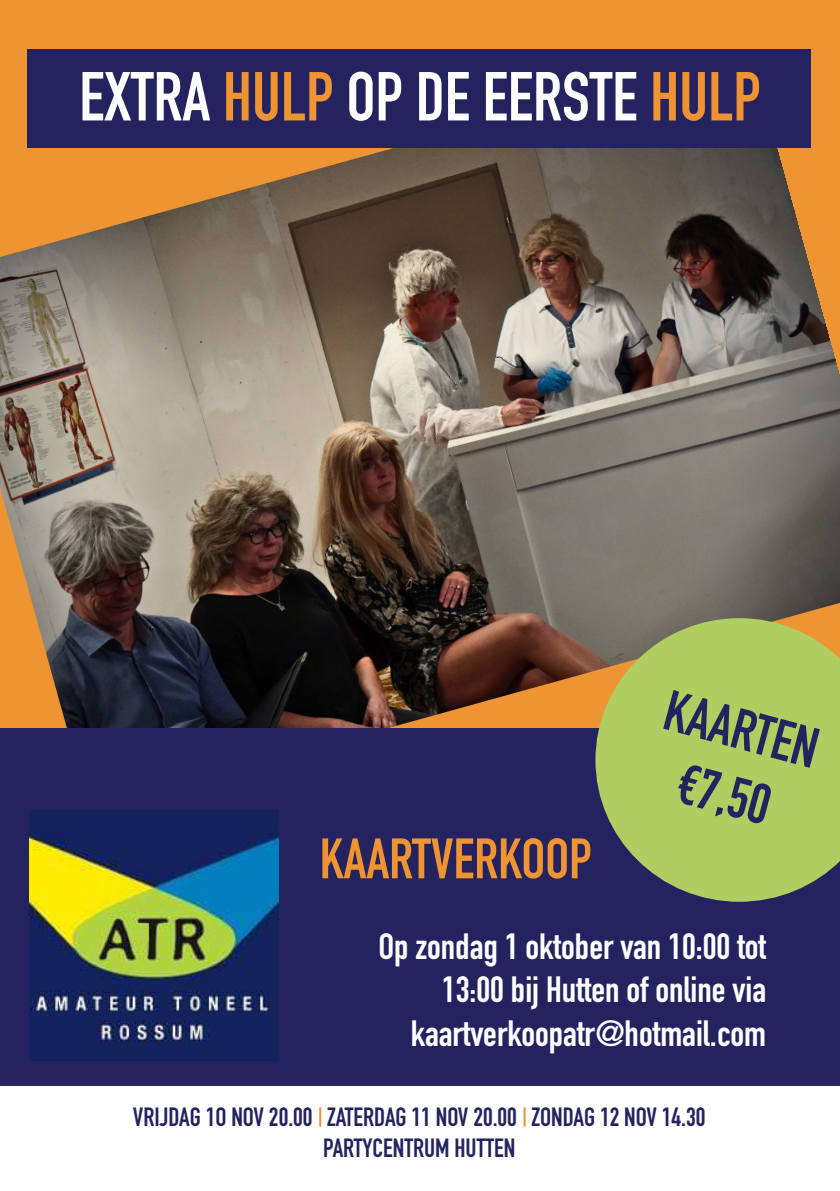
<style>
.page{position:relative;width:840px;height:1191px;background:#fff}
.page>*{position:absolute;margin:0;border:0;box-sizing:border-box;transform-origin:0 0}
.t1{font:700 68px "DIN Condensed";color:#fff}
.t2{font:700 56px "DIN Condensed";color:#ee9433}
.t3{font:700 56px "DIN Condensed";color:#24235f}
.t4{font:700 36px/43.2px "DIN Condensed";color:#fff;text-align:right}
.t5{font:700 26px "DIN Condensed";color:#24235f}
.s1{color:#ee9433}
</style>
<div class="page">
<div style="left:0;top:0;width:839px;height:978px;background:#ee9433"></div>
<img style="left:0;top:49px;width:839px;height:680px">
<div style="left:0;top:729px;width:839px;height:357px;background:#24235f"></div>
<img style="left:29px;top:810px;width:250px;height:250px">
<div style="left:27px;top:49px;width:783px;height:99px;background:#24235f"></div>
<svg style="left:595px;top:618px;width:244px;height:283px;background:#a3b860"></svg>
<svg style="left:319px;top:1107px;width:2px;height:19px"></svg>
<svg style="left:523px;top:1107px;width:2px;height:19px"></svg>
<p class="t1" style="left:79px;top:51px;width:683px">EXTRA <span class="s1">HULP</span> OP DE EERSTE <span class="s1">HULP</span></p>
<p class="t2" style="left:319px;top:821px;width:273px">KAARTVERKOOP</p>
<p class="t3" style="left:675px;top:672px;width:158px;rotate:15deg">KAARTEN</p>
<p class="t3" style="left:688px;top:745px;width:95px;rotate:15deg">€7,50</p>
<p class="t4" style="left:378px;top:925px;width:389px">Op zondag 1 oktober van 10:00 tot<br>13:00 bij Hutten of online via</p>
<p class="t4" style="left:410px;top:1011px;width:357px">kaartverkoopatr@hotmail.com</p>
<p class="t5" style="left:133px;top:1099px;width:574px">VRIJDAG 1O NOV 20.00 ZATERDAG 11 NOV 20.00 ZONDAG 12 NOV 14.30</p>
<p class="t5" style="left:323px;top:1130px;width:193px">PARTYCENTRUM HUTTEN</p>
</div>
